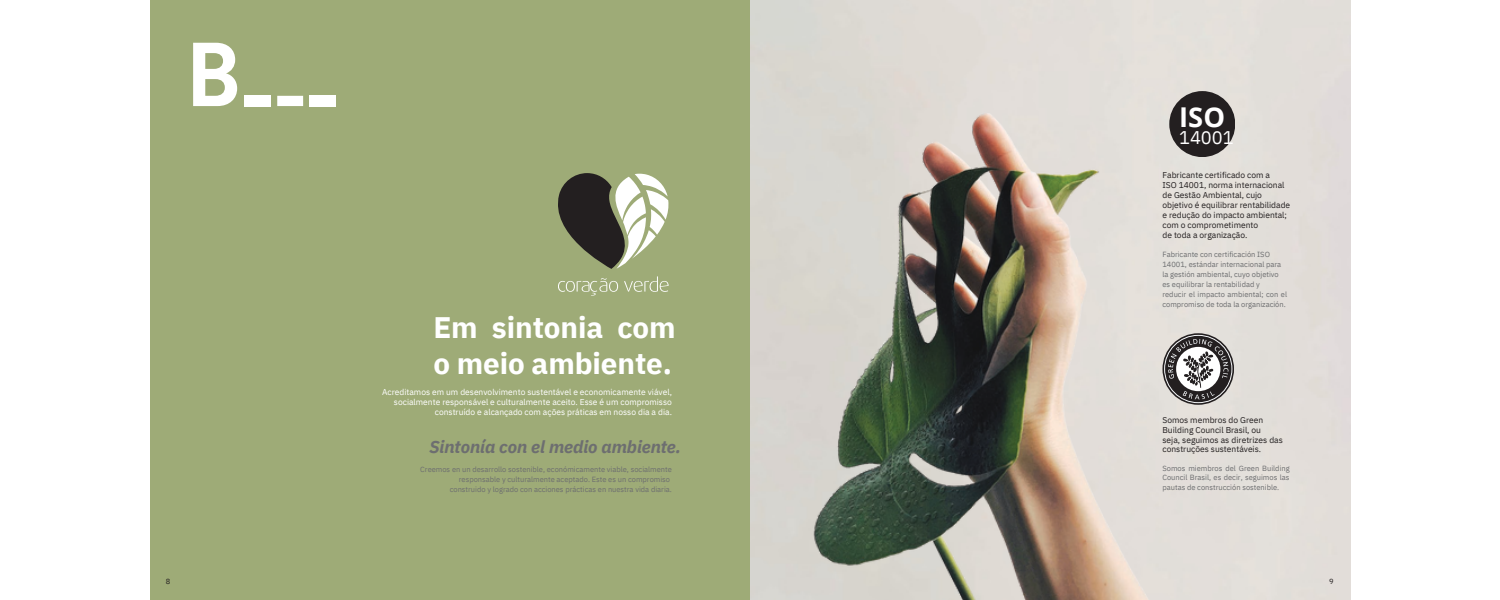
<style>
.page{position:relative;width:1500px;height:600px;background:#fff}
.page>*{position:absolute;margin:0;border:0;box-sizing:border-box;transform-origin:0 0}
.t1{font:700 29.6px/35.2px "IBM Plex Sans";letter-spacing:-.005em;color:#fff}
.t2{font:700 27.2px "Open Sans";color:#fff}
.t3{font:18.4px "IBM Plex Sans";letter-spacing:-.005em;color:#fff}
.t4{font:italic 700 17.2px "IBM Plex Sans";letter-spacing:-.005em;color:#6d6e70}
.t5{font:8.4px/10px "IBM Plex Sans";color:#231f20}
.t6{font:8.4px/10px "IBM Plex Sans";color:#fff;text-align:right}
.t7{font:7.6px/10px "IBM Plex Sans";color:#6d6e70;text-align:right}
.t8{font:7.6px "IBM Plex Sans";color:#231f20}
</style>
<div class="page">
<div style="left:150px;top:0;width:600px;height:600px;background:#9eab77"></div>
<img style="left:750px;top:0;width:566px;height:600px">
<svg style="left:193px;top:43px;width:44px;height:63px"></svg>
<div style="left:245px;top:96px;width:26px;height:10px;background:#fff"></div>
<div style="left:277px;top:96px;width:26px;height:10px;background:#fff"></div>
<div style="left:310px;top:96px;width:26px;height:10px;background:#fff"></div>
<svg style="left:558px;top:276px;width:111px;height:20px"></svg>
<svg style="left:558px;top:173px;width:111px;height:96px"></svg>
<div style="left:1169px;top:91px;width:66px;height:66px;background:#231f20;border-radius:50%"></div>
<svg style="left:1163px;top:333px;width:71px;height:72px"></svg>
<svg style="left:1164px;top:335px;width:68px;height:68px"></svg>
<h2 class="t2" style="left:1179px;top:98px;width:48px">ISO</h2>
<h3 class="t3" style="left:1179px;top:125px;width:56px">14001</h3>
<p class="t5" style="left:1162px;top:170px;width:129px">Fabricante certificado com a<br>ISO 14001, norma internacional de Gestão Ambiental, cujo objetivo é equilibrar rentabilidade e redução do impacto ambiental; com o comprometimento<br>de toda a organização.</p>
<h1 class="t1" style="left:433px;top:310px;width:244px">Em sintonia com o meio ambiente.</h1>
<p class="t6" style="left:382px;top:387px;width:291px">Acreditamos em um desenvolvimento sustentável e economicamente viável, socialmente responsável e culturalmente aceito. Esse é um compromisso construído e alcançado com ações práticas em nosso dia a dia.</p>
<h3 class="t4" style="left:429px;top:435px;width:253px">Sintonía con el medio ambiente.</h3>
<p class="t7" style="left:420px;top:464px;width:253px">Creemos en un desarrollo sostenible, económicamente viable, socialmente responsable y culturalmente aceptado. Este es un compromiso<br>construido y logrado con acciones prácticas en nuestra vida diaria.</p>
<p class="t7" style="left:1162px;top:249px;width:126px;text-align:left">Fabricante con certificación ISO 14001, estándar internacional para la gestión ambiental, cuyo objetivo es equilibrar la rentabilidad y<br>reducir el impacto ambiental; con el compromiso de toda la organización.</p>
<p class="t5" style="left:1162px;top:415px;width:122px">Somos membros do Green<br>Building Council Brasil, ou<br>seja, seguimos as diretrizes das construções sustentáveis.</p>
<p class="t7" style="left:1162px;top:463px;width:129px;text-align:justify">Somos miembros del Green Building Council Brasil, es decir, seguimos las pautas de construcción sostenible.</p>
<p class="t8" style="left:166px;top:576px;width:6px">8</p>
<p class="t8" style="left:1329px;top:576px;width:6px">9</p>
</div>
